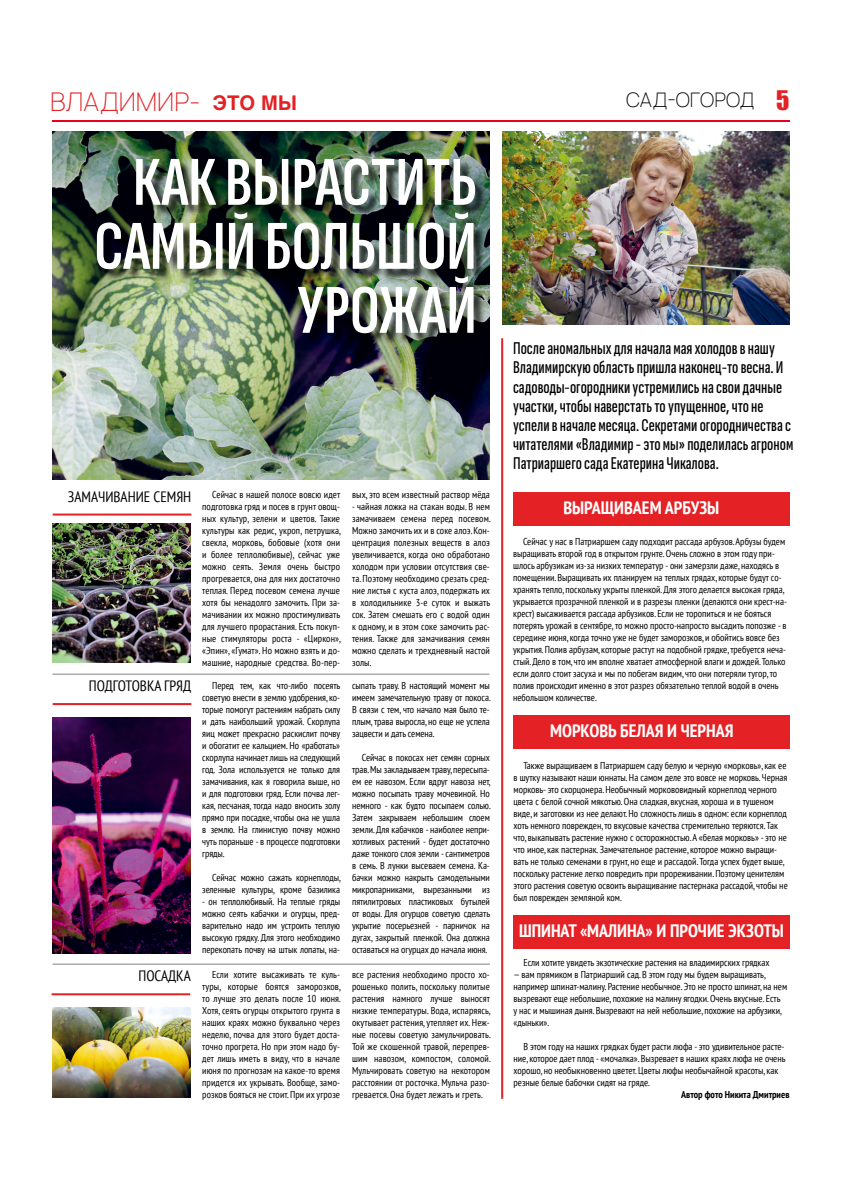
<style>
.page{position:relative;width:842px;height:1191px;background:#fff}
.page>*{position:absolute;margin:0;border:0;box-sizing:border-box;transform-origin:0 0}
.t1{font:600 extra-condensed 70px/64px "Sofia Sans";color:#fff;text-align:right}
.t2{font:200 25.8px "Manrope";color:#e42125}
.t3{font:200 20px "Manrope";color:#000}
.t4{font:500 extra-condensed 18px/19px "Sofia Sans";color:#000}
.t5{font:700 condensed 18px "PT Sans";color:#fff}
.t6{font:condensed 15px "PT Sans";color:#000}
.t7{font:condensed 10px/12px "PT Sans";color:#000;text-align:justify}
.t8{font:700 condensed 10px "PT Sans";color:#000}
.s1{font-family:"Helvetica";font-weight:700;font-size:20.2px}
.s2{font-family:"Impact";font-weight:400;font-size:24.8px;color:#e42125}
</style>
<div class="page">
<hr style="left:52px;top:119px;width:737px;height:2px;background:#ea001c">
<img style="left:52px;top:132px;width:438px;height:347px">
<div style="left:98px;top:160px;width:390px;height:185px;background:#000;opacity:.75"></div>
<hr style="left:53px;top:513px;width:138px;height:2px;background:#e42125">
<hr style="left:53px;top:703px;width:138px;height:2px;background:#e42125">
<hr style="left:52px;top:993px;width:138px;height:2px;background:#e42125">
<div style="left:513px;top:492px;width:276px;height:34px;background:#e42125"></div>
<hr style="left:501px;top:338px;width:2px;height:760px;background:#e42125">
<div style="left:513px;top:715px;width:277px;height:34px;background:#e42125"></div>
<div style="left:513px;top:915px;width:277px;height:33px;background:#e42125"></div>
<img style="left:53px;top:524px;width:137px;height:139px">
<img style="left:52px;top:717px;width:138px;height:236px">
<img style="left:52px;top:1007px;width:138px;height:91px">
<img style="left:503px;top:132px;width:286px;height:193px">
<hr style="left:53px;top:963px;width:437px;height:1px;background:#000">
<hr style="left:52px;top:673px;width:437px;height:1px;background:#000">
<h2 class="t2" style="left:50px;top:83px;width:248px">ВЛАДИМИР- <span class="s1">ЭТО МЫ</span></h2>
<h3 class="t3" style="left:626px;top:86px;width:165px">САД-ОГОРОД <span class="s2">5</span></h3>
<h1 class="t1" style="left:94px;top:150px;width:384px">КАК ВЫРАСТИТЬ<br>САМЫЙ БОЛЬШОЙ<br>УРОЖАЙ</h1>
<h3 class="t6" style="left:68px;top:486px;width:125px">ЗАМАЧИВАНИЕ СЕМЯН</h3>
<p class="t7" style="left:202px;top:488px;width:140px;text-indent:10px">Сейчас в нашей полосе вовсю идет подготовка гряд и посев в грунт овощ&shy;ных культур, зелени и цветов. Такие культуры как редис, укроп, петрушка, свекла, морковь, бобовые (хотя они и более теплолюбивые), сейчас уже можно сеять. Земля очень быстро прогревается, она для них достаточно теплая. Перед посевом семена лучше хотя бы ненадолго замочить. При за&shy;мачивании их можно простимуливать для лучшего прорастания. Есть покуп&shy;ные стимуляторы роста - «Циркон», «Эпин», «Гумат». Но можно взять и до&shy;машние, народные средства. Во-пер-</p>
<p class="t7" style="left:352px;top:488px;width:139px">вых, это всем известный раствор мёда</p>
<p class="t7" style="left:352px;top:500px;width:140px">- чайная ложка на стакан воды. В нем замачиваем семена перед посевом.<br>Можно замочить их и в соке алоэ. Кон&shy;центрация полезных веществ в алоэ увеличивается, когда оно обработано холодом при условии отсутствия све&shy;та. Поэтому необходимо срезать сред&shy;ние листья с куста алоэ, подержать их в холодильнике 3-е суток и выжать сок. Затем смешать его с водой один к одному, и в этом соке замочить рас&shy;тения. Также для замачивания семян можно сделать и трехдневный настой золы.</p>
<h3 class="t6" style="left:89px;top:676px;width:104px">ПОДГОТОВКА ГРЯД</h3>
<p class="t7" style="left:202px;top:679px;width:140px;text-indent:10px">Перед тем, как что-либо посеять советую внести в землю удобрения, ко&shy;торые помогут растениям набрать силу и дать наибольший урожай. Скорлупа яиц может прекрасно раскислит почву и обогатит ее кальцием. Но «работать» скорлупа начинает лишь на следующий год. Зола используется не только для замачивания, как я говорила выше, но и для подготовки гряд. Если почва лег&shy;кая, песчаная, тогда надо вносить золу прямо при посадке, чтобы она не ушла в землю. На глинистую почву можно чуть пораньше - в процессе подготовки гряды.</p>
<p class="t7" style="left:202px;top:871px;width:140px;text-align:right">Сейчас можно сажать корнеплоды, зеленные культуры, кроме базилика</p>
<p class="t7" style="left:202px;top:895px;width:139px">- он теплолюбивый. На теплые гряды можно сеять кабачки и огурцы, пред&shy;варительно надо им устроить теплую высокую грядку. Для этого необходимо перекопать почву на штык лопаты, на-</p>
<p class="t7" style="left:352px;top:679px;width:140px">сыпать траву. В настоящий момент мы имеем замечательную траву от покоса.<br>В связи с тем, что начало мая было те&shy;плым, трава выросла, но еще не успела зацвести и дать семена.</p>
<p class="t7" style="left:352px;top:751px;width:140px;text-indent:10px">Сейчас в покосах нет семян сорных трав. Мы закладываем траву, пересыпа&shy;ем ее навозом. Если вдруг навоза нет, можно посыпать траву мочевиной. Но немного - как будто посыпаем солью.<br>Затем закрываем небольшим слоем земли. Для кабачков - наиболее непри&shy;хотливых растений - будет достаточно даже тонкого слоя земли - сантиметров в семь. В лунки высеваем семена. Ка&shy;бачки можно накрыть самодельными микропарниками, вырезанными из пятилитровых пластиковых бутылей от воды. Для огурцов советую сделать укрытие посерьезней - парничок на дугах, закрытый пленкой. Она должна оставаться на огурцах до начала июня.</p>
<h3 class="t6" style="left:139px;top:966px;width:54px">ПОСАДКА</h3>
<p class="t7" style="left:202px;top:967px;width:140px;text-indent:10px">Если хотите высаживать те куль&shy;туры, которые боятся заморозков, то лучше это делать после 10 июня.<br>Хотя, сеять огурцы открытого грунта в наших краях можно буквально через неделю, почва для этого будет доста&shy;точно прогрета. Но при этом надо бу&shy;дет лишь иметь в виду, что в начале июня по прогнозам на какое-то время придется их укрывать. Вообще, замо&shy;розков бояться не стоит. При их угрозе</p>
<p class="t7" style="left:352px;top:967px;width:140px">все растения необходимо просто хо&shy;рошенько полить, поскольку политые растения намного лучше выносят низкие температуры. Вода, испаряясь, окутывает растения, утепляет их. Неж&shy;ные посевы советую замульчировать.<br>Той же скошенной травой, перепрев&shy;шим навозом, компостом, соломой.<br>Мульчировать советую на некотором расстоянии от росточка. Мульча разо&shy;гревается. Она будет лежать и греть.</p>
<p class="t4" style="left:513px;top:339px;width:282px">После аномальных для начала мая холодов в нашу Владимирскую область пришла наконец-то весна. И садоводы-огородники устремились на свои дачные участки, чтобы наверстать то упущенное, что не успели в начале месяца. Секретами огородничества с читателями «Владимир - это мы» поделилась агроном Патриаршего сада Екатерина Чикалова.</p>
<h3 class="t5" style="left:563px;top:495px;width:157px">ВЫРАЩИВАЕМ АРБУЗЫ</h3>
<p class="t7" style="left:513px;top:535px;width:275px;text-align:left;text-indent:10px">Сейчас у нас в Патриаршем саду подходит рассада арбузов. Арбузы будем выращивать второй год в открытом грунте. Очень сложно в этом году при&shy;шлось арбузикам из-за низких температур - они замерзли даже, находясь в помещении. Выращивать их планируем на теплых грядах, которые будут со&shy;хранять тепло, поскольку укрыты пленкой. Для этого делается высокая гряда, укрывается прозрачной пленкой и в разрезы пленки (делаются они крест-на&shy;крест) высаживается рассада арбузиков. Если не торопиться и не бояться потерять урожай в сентябре, то можно просто-напросто высадить попозже - в середине июня, когда точно уже не будет заморозков, и обойтись вовсе без укрытия. Полив арбузам, которые растут на подобной грядке, требуется неча&shy;стый. Дело в том, что им вполне хватает атмосферной влаги и дождей. Только если долго стоит засуха и мы по побегам видим, что они потеряли тугор, то полив происходит именно в этот разрез обязательно теплой водой в очень небольшом количестве.</p>
<h3 class="t5" style="left:550px;top:719px;width:185px">МОРКОВЬ БЕЛАЯ И ЧЕРНАЯ</h3>
<p class="t7" style="left:513px;top:759px;width:276px;text-align:left;text-indent:10px">Также выращиваем в Патриаршем саду белую и черную «морковь», как ее в шутку называют наши юннаты. На самом деле это вовсе не морковь. Черная морковь- это скорцонера. Необычный моркововидный корнеплод черного цвета с белой сочной мякотью. Она сладкая, вкусная, хороша и в тушеном виде, и заготовки из нее делают. Но сложность лишь в одном: если корнеплод хоть немного поврежден, то вкусовые качества стремительно теряются. Так что, выкапывать растение нужно с осторожностью. А «белая морковь» - это не что иное, как пастернак. Замечательное растение, которое можно выращи&shy;вать не только семенами в грунт, но еще и рассадой. Тогда успех будет выше, поскольку растение легко повредить при прореживании. Поэтому ценителям этого растения советую освоить выращивание пастернака рассадой, чтобы не был поврежден земляной ком.</p>
<h3 class="t5" style="left:519px;top:918px;width:266px">ШПИНАТ «МАЛИНА» И ПРОЧИЕ ЭКЗОТЫ</h3>
<p class="t7" style="left:523px;top:956px;width:248px">Если хотите увидеть экзотические растения на владимирских грядках</p>
<p class="t7" style="left:513px;top:968px;width:275px;text-align:left">— вам прямиком в Патриарший сад. В этом году мы будем выращивать, например шпинат-малину. Растение необычное. Это не просто шпинат, на нем вызревают еще небольшие, похожие на малину ягодки. Очень вкусные. Есть<br>у нас и мышиная дыня. Вызревают на ней небольшие, похожие на арбузики, «дыньки».</p>
<p class="t7" style="left:513px;top:1040px;width:274px;text-align:left;text-indent:10px">В этом году на наших грядках будет расти люфа - это удивительное расте&shy;ние, которое дает плод - «мочалка». Вызревает в наших краях люфа не очень хорошо, но необыкновенно цветет. Цветы люфы необычайной красоты, как резные белые бабочки сидят на гряде.</p>
<p class="t8" style="left:681px;top:1087px;width:110px">Автор фото Никита Дмитриев</p>
</div>
